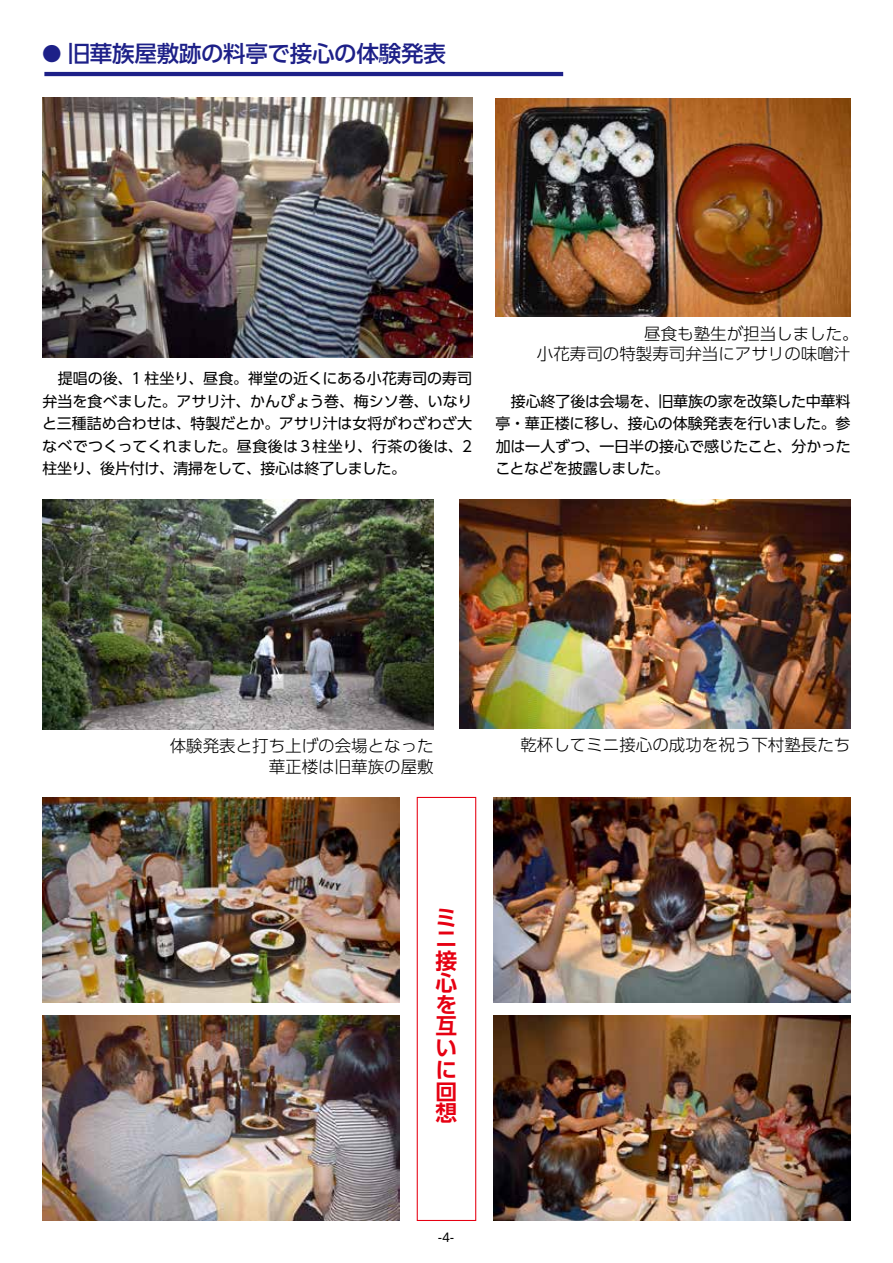
<style>
.page{position:relative;width:893px;height:1263px;background:#fff}
.page>*{position:absolute;margin:0;border:0;box-sizing:border-box;transform-origin:0 0}
.t1{font:500 22.5px "UD Shin Go Pr 6 N";letter-spacing:-.01em;color:#1d2088}
.t2{font:700 21.75px/21.8px "UD Shin Go Pr 6 N De";color:#e60012;text-align:justify}
.t3{font:300 16.5px/20.4px "UD Shin Go Pr 6 N";color:#000}
.t4{font:15px/22.5px "UD Shin Go Pr 6 N";letter-spacing:-.01em;color:#000;text-align:justify}
.t5{font:12px "UD Shin Go Pr 6 N";color:#000}
.s1{font-size:19.5px}
</style>
<div class="page">
<hr style="left:44px;top:72px;width:519px;height:4px;background:#1d2088">
<img style="left:43px;top:97px;width:429px;height:260px">
<img style="left:43px;top:500px;width:391px;height:229px">
<img style="left:43px;top:797px;width:357px;height:205px">
<img style="left:493px;top:797px;width:357px;height:205px">
<img style="left:43px;top:1015px;width:357px;height:205px">
<img style="left:493px;top:1015px;width:357px;height:205px">
<img style="left:496px;top:99px;width:354px;height:218px">
<img style="left:459px;top:500px;width:391px;height:228px">
<div style="left:417px;top:797px;width:59px;height:424px;border:1px solid #e60012"></div>
<h1 class="t1" style="left:42px;top:36px;width:405px"><span class="s1">●</span> 旧華族屋敷跡の料亭で接心の体験発表</h1>
<p class="t4" style="left:42px;top:367px;width:432px">　提唱の後、1 柱坐り、昼食。禅堂の近くにある小花寿司の寿司弁当を食べました。アサリ汁、かんぴょう巻、梅シソ巻、いなりと三種詰め合わせは、特製だとか。アサリ汁は女将がわざわざ大なべでつくってくれました。昼食後は３柱坐り、行茶の後は、2柱坐り、後片付け、清掃をして、接心は終了しました。</p>
<p class="t3" style="left:537px;top:323px;width:323px;text-indent:107px">昼食も塾生が担当しました。小花寿司の特製寿司弁当にアサリの味噌汁</p>
<p class="t4" style="left:495px;top:389px;width:357px">　接心終了後は会場を、旧華族の家を改築した中華料亭・華正楼に移し、接心の体験発表を行いました。参加は一人ずつ、一日半の接心で感じたこと、分かったことなどを披露しました。</p>
<p class="t3" style="left:170px;top:735px;width:266px;text-align:right">体験発表と打ち上げの会場となった華正楼は旧華族の屋敷</p>
<p class="t3" style="left:520px;top:734px;width:331px">乾杯してミニ接心の成功を祝う下村塾長たち</p>
<h2 class="t2" style="left:436px;top:906px;width:23px">ミニ接心を互いに回想</h2>
<p class="t5" style="left:438px;top:1227px;width:17px">-4-</p>
</div>
